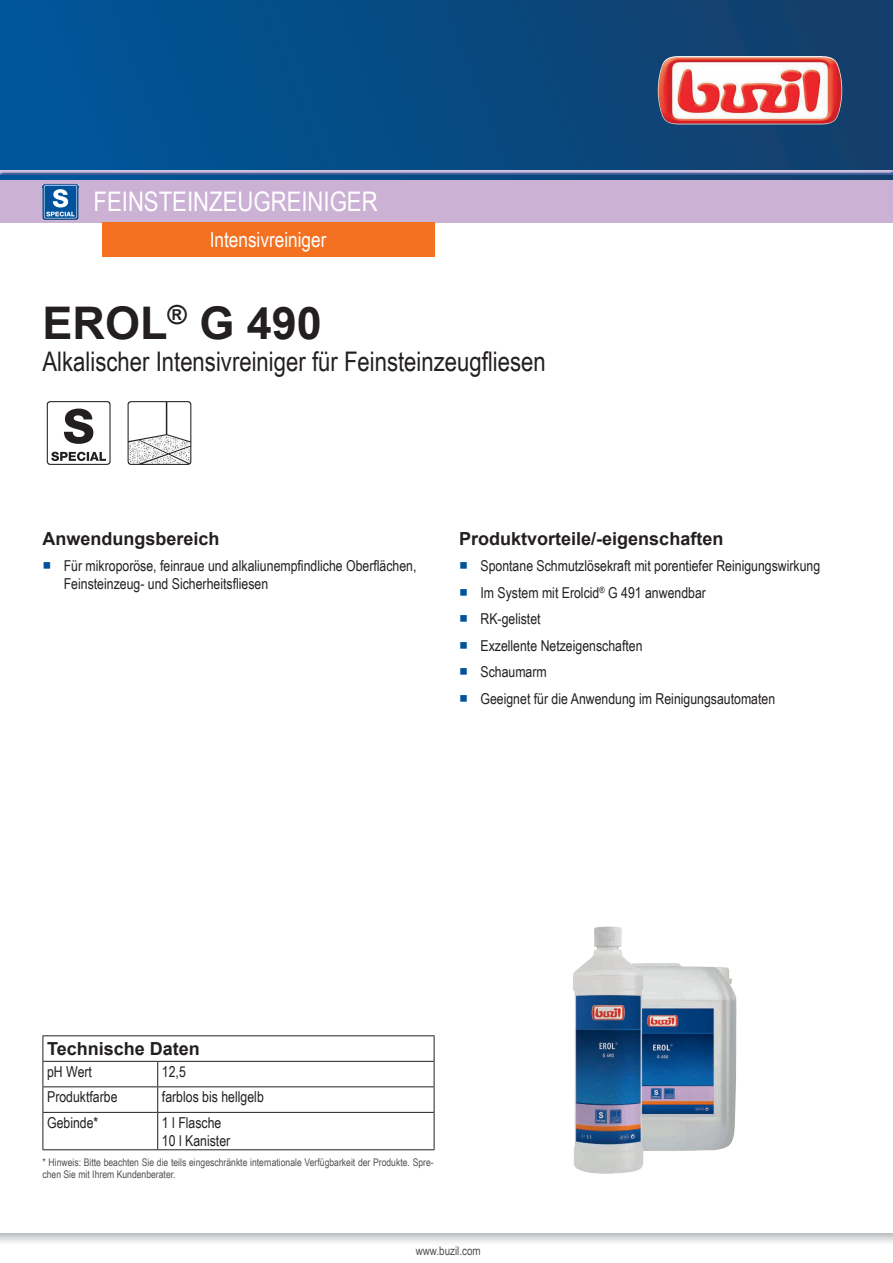
<style>
.page{position:relative;width:893px;height:1263px;background:#fff}
.page>*{position:absolute;margin:0;border:0;box-sizing:border-box;transform-origin:0 0}
.t1{font:700 45px "Arial";color:#231f20}
.t2{font:27px "Arial Narrow";color:#231f20}
.t3{font:27px "Arial Narrow";color:#fff}
.t4{font:21px "Arial Narrow";color:#fff}
.t5{font:700 18px "Arial";color:#231f20}
.t6{font:15px/18px "Arial Narrow";color:#231f20}
.t7{font:12px "Arial Narrow";color:#4e5151}
.t8{font:10.5px/11.7px "Arial Narrow";color:#4e5151}
.s1{font-family:"Arial Unicode MS";color:#01519b}
</style>
<div class="page">
<div style="left:0;top:0;width:893px;height:180px;background:linear-gradient(to right,#00569a,#143e69)"></div>
<img style="left:658px;top:56px;width:184px;height:68px">
<svg style="left:0;top:1233px;width:893px;height:10px"></svg>
<div style="left:0;top:169px;width:893px;height:6px;background:#015599;opacity:.75"></div>
<div style="left:0;top:180px;width:893px;height:43px;background:#cbb1d4"></div>
<img style="left:43px;top:184px;width:35px;height:36px">
<svg style="left:44px;top:185px;width:35px;height:33px"></svg>
<div style="left:102px;top:223px;width:333px;height:34px;background:#f37121"></div>
<svg style="left:47px;top:401px;width:64px;height:64px"></svg>
<svg style="left:128px;top:401px;width:63px;height:64px"></svg>
<hr style="left:43px;top:1086px;width:115px;height:1px;background:#231f20">
<hr style="left:158px;top:1086px;width:276px;height:1px;background:#231f20">
<svg style="left:157px;top:1062px;width:1px;height:50px"></svg>
<hr style="left:43px;top:1112px;width:115px;height:1px;background:#231f20">
<hr style="left:43px;top:1113px;width:1px;height:36px;background:#231f20">
<hr style="left:43px;top:1149px;width:115px;height:1px;background:#231f20">
<hr style="left:158px;top:1112px;width:276px;height:1px;background:#231f20">
<hr style="left:157px;top:1113px;width:1px;height:36px;background:#231f20">
<hr style="left:434px;top:1113px;width:1px;height:36px;background:#231f20">
<hr style="left:158px;top:1149px;width:276px;height:1px;background:#231f20">
<hr style="left:43px;top:1035px;width:115px;height:1px;background:#231f20">
<svg style="left:43px;top:1036px;width:1px;height:76px"></svg>
<hr style="left:158px;top:1035px;width:276px;height:1px;background:#231f20">
<svg style="left:434px;top:1036px;width:1px;height:76px"></svg>
<hr style="left:43px;top:1061px;width:115px;height:1px;background:#231f20">
<hr style="left:158px;top:1061px;width:276px;height:1px;background:#231f20">
<img style="left:573px;top:926px;width:164px;height:248px">
<h2 class="t3" style="left:94px;top:182px;width:286px">Feinsteinzeugreiniger</h2>
<h3 class="t4" style="left:210px;top:224px;width:118px">Intensivreiniger</h3>
<h1 class="t1" style="left:43px;top:293px;width:281px">EROL<sup>®</sup> G 490</h1>
<h2 class="t2" style="left:43px;top:342px;width:505px">Alkalischer Intensivreiniger für Feinsteinzeugfliesen</h2>
<p class="t5" style="left:43px;top:526px;width:179px">Anwendungsbereich</p>
<p class="t6" style="left:64px;top:556px;width:354px;text-indent:-21px"><span class="s1">■</span> Für mikroporöse, feinraue und alkaliunempfindliche Oberflächen,<br>Feinsteinzeug- und Sicherheitsfliesen</p>
<p class="t5" style="left:459px;top:526px;width:266px">Produktvorteile/-eigenschaften</p>
<p class="t6" style="left:459px;top:556px;width:363px"><span class="s1">■</span> Spontane Schmutzlösekraft mit porentiefer Reinigungswirkung</p>
<p class="t6" style="left:459px;top:583px;width:248px"><span class="s1">■</span> Im System mit Erolcid<sup>®</sup> G 491 anwendbar</p>
<p class="t6" style="left:459px;top:609px;width:83px"><span class="s1">■</span> RK-gelistet</p>
<p class="t6" style="left:459px;top:636px;width:185px"><span class="s1">■</span> Exzellente Netzeigenschaften</p>
<p class="t6" style="left:459px;top:662px;width:89px"><span class="s1">■</span> Schaumarm</p>
<p class="t6" style="left:459px;top:689px;width:317px"><span class="s1">■</span> Geeignet für die Anwendung im Reinigungsautomaten</p>
<p class="t5" style="left:47px;top:1037px;width:154px">Technische Daten</p>
<p class="t6" style="left:47px;top:1062px;width:46px">pH Wert</p>
<p class="t6" style="left:162px;top:1062px;width:25px">12,5</p>
<p class="t6" style="left:47px;top:1087px;width:72px">Produktfarbe</p>
<p class="t6" style="left:162px;top:1087px;width:103px">farblos bis hellgelb</p>
<p class="t6" style="left:47px;top:1113px;width:53px">Gebinde*</p>
<p class="t6" style="left:162px;top:1113px;width:70px">1 l Flasche<br>10 l Kanister</p>
<p class="t8" style="left:43px;top:1156px;width:393px">* Hinweis: Bitte beachten Sie die teils eingeschränkte internationale Verfügbarkeit der Produkte. Spre&shy;chen Sie mit Ihrem Kundenberater.</p>
<p class="t7" style="left:416px;top:1242px;width:67px">www.buzil.com</p>
</div>
